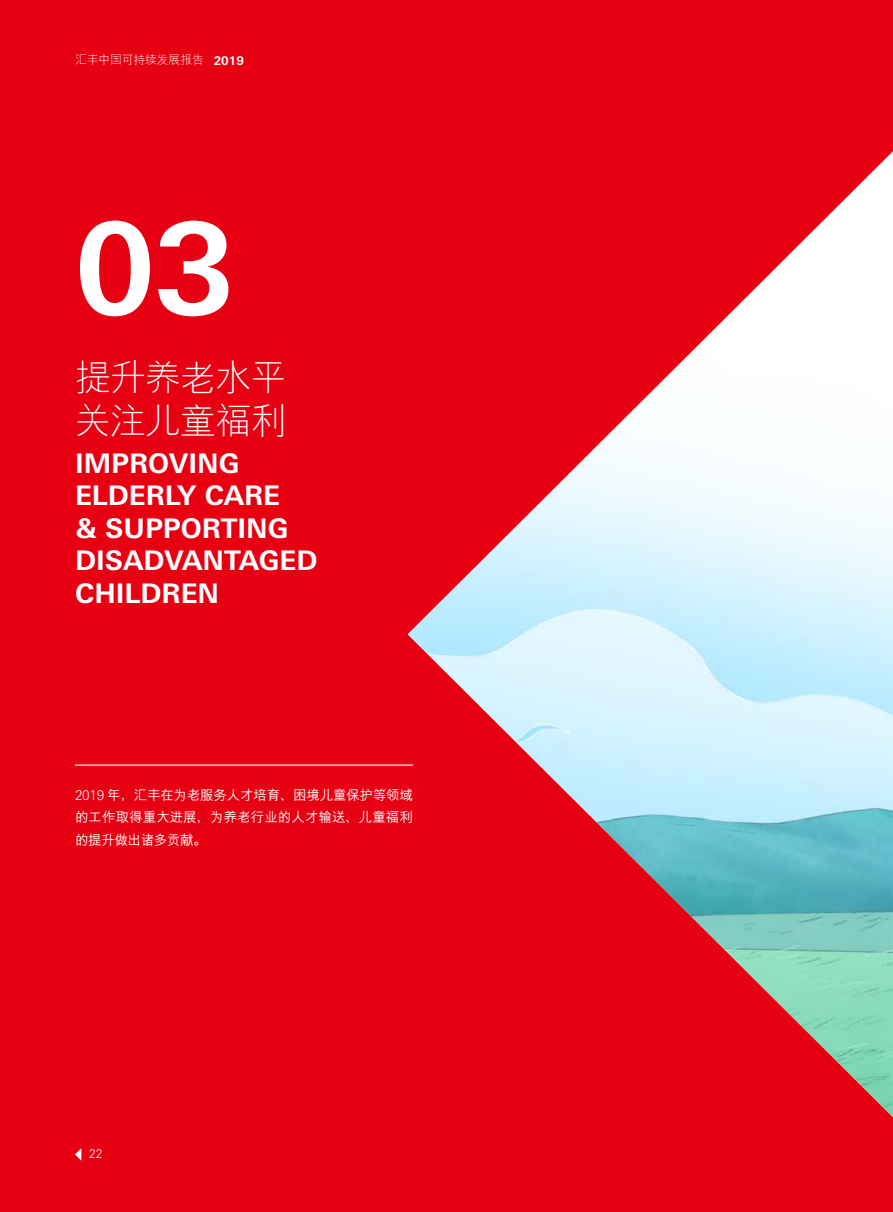
<style>
.page{position:relative;width:893px;height:1212px;background:#e60012}
.page>*{position:absolute;margin:0;border:0;box-sizing:border-box;transform-origin:0 0}
.t1{font:700 127.05px "Univers Nextfor HSBC";color:#fff}
.t2{font:300 36px/43.2px "M Hei PR Cfor HSBC";letter-spacing:-.025em;color:#fff}
.t3{font:700 27px/32.4px "Univers Nextfor HSBC";color:#fff}
.t4{font:500 13.5px/22.5px "M Hei PR Cfor HSBC";letter-spacing:-.005em;color:#fff;text-align:justify}
.t5{font:300 12px "M Hei PR Cfor HSBC";letter-spacing:-.025em;color:#fff}
.t6{font:300 12px "Univers Nextfor HSBC";color:#fff}
.s1{font-family:"Univers Nextfor HSBC";font-weight:700}
.s2{font-family:"Univers Nextfor HSBC";font-weight:300}
</style>
<div class="page">
<img style="left:408px;top:151px;width:485px;height:966px">
<svg style="left:75px;top:1148px;width:6px;height:13px"></svg>
<hr style="left:75px;top:764px;width:338px;height:2px;background:#fff">
<p class="t5" style="left:75px;top:53px;width:170px">汇丰中国可持续发展报告 <span class="s1">2019</span></p>
<h1 class="t1" style="left:75px;top:179px;width:161px">03</h1>
<h2 class="t2" style="left:75px;top:357px;width:213px">提升养老水平关注儿童福利</h2>
<h3 class="t3" style="left:75px;top:445px;width:244px">IMPROVING<br>ELDERLY CARE<br>&amp; SUPPORTING<br>DISADVANTAGED<br>CHILDREN</h3>
<p class="t4" style="left:75px;top:784px;width:340px"><span class="s2">2019</span> 年，汇丰在为老服务人才培育、困境儿童保护等领域的工作取得重大进展，为养老行业的人才输送、儿童福利的提升做出诸多贡献。</p>
<p class="t6" style="left:89px;top:1145px;width:15px">22</p>
</div>
